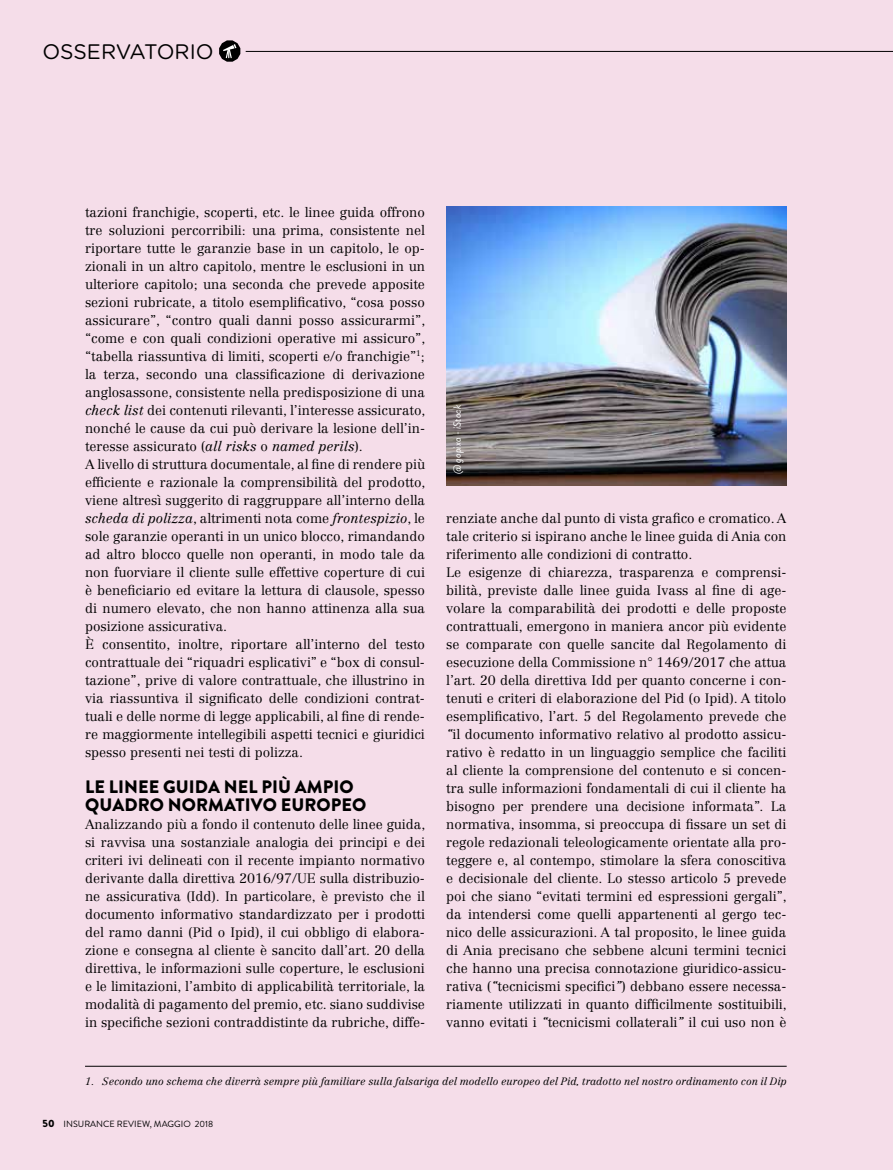
<style>
.page{position:relative;width:893px;height:1170px;background:#fff}
.page>*{position:absolute;margin:0;border:0;box-sizing:border-box;transform-origin:0 0}
.t1{font:21px "Gotham Rounded";letter-spacing:-.005em;color:#000}
.t2{font:900 18px/18px "Brandon Grotesque";letter-spacing:.005em;color:#000}
.t3{font:300 13.5px/18px "Centennial LT Std";color:#000}
.t4{font:italic 300 10.5px "Centennial LT Std";color:#000}
.t5{font:italic 10.5px "Brandon Grotesque";color:#fff}
.t6{font:9px "Brandon Grotesque";color:#000}
.s1{font-style:italic}
.s2{font-weight:900;font-size:10.5px}
</style>
<div class="page">
<div style="left:0;top:0;width:893px;height:1169px;background:#f5dde9"></div>
<svg style="left:219px;top:40px;width:21px;height:22px"></svg>
<hr style="left:246px;top:51px;width:647px;height:1px;background:#000">
<img style="left:446px;top:206px;width:340px;height:279px">
<hr style="left:85px;top:1065px;width:702px;height:1px;background:#000">
<h1 class="t1" style="left:43px;top:37px;width:173px">OSSERVATORIO</h1>
<p class="t3" style="left:85px;top:203px;width:342px">tazioni franchigie, scoperti, etc. le linee guida offrono tre soluzioni percorribili: una prima, consistente nel riportare tutte le garanzie base in un capitolo, le op&shy;zionali in un altro capitolo, mentre le esclusioni in un ulteriore capitolo; una seconda che prevede apposite sezioni rubricate, a titolo esemplificativo, “cosa posso assicurare”, “contro quali danni posso assicurarmi”, “come e con quali condizioni operative mi assicuro”, “tabella riassuntiva di limiti, scoperti e/o franchigie”<sup>1</sup>; la terza, secondo una classificazione di derivazione anglosassone, consistente nella predisposizione di una <span class="s1">check list</span> dei contenuti rilevanti, l’interesse assicurato, nonché le cause da cui può derivare la lesione dell’in&shy;teresse assicurato (<span class="s1">all risks</span> o <span class="s1">named perils</span>).<br>A livello di struttura documentale, al fine di rendere più efficiente e razionale la comprensibilità del prodotto, viene altresì suggerito di raggruppare all’interno della <span class="s1">scheda di polizza</span>, altrimenti nota come <span class="s1">frontespizio</span>, le sole garanzie operanti in un unico blocco, rimandando ad altro blocco quelle non operanti, in modo tale da non fuorviare il cliente sulle effettive coperture di cui è beneficiario ed evitare la lettura di clausole, spesso di numero elevato, che non hanno attinenza alla sua posizione assicurativa.<br>È consentito, inoltre, riportare all’interno del testo contrattuale dei “riquadri esplicativi” e “box di consul&shy;tazione”, prive di valore contrattuale, che illustrino in via riassuntiva il significato delle condizioni contrat&shy;tuali e delle norme di legge applicabili, al fine di rende&shy;re maggiormente intellegibili aspetti tecnici e giuridici spesso presenti nei testi di polizza.</p>
<h2 class="t2" style="left:85px;top:778px;width:283px">LE LINEE GUIDA NEL PIÙ AMPIO<br>QUADRO NORMATIVO EUROPEO</h2>
<p class="t3" style="left:85px;top:815px;width:342px;text-align:justify">Analizzando più a fondo il contenuto delle linee guida, si ravvisa una sostanziale analogia dei principi e dei criteri ivi delineati con il recente impianto normativo derivante dalla direttiva 2016/97/UE sulla distribuzio&shy;ne assicurativa (Idd). In particolare, è previsto che il documento informativo standardizzato per i prodotti del ramo danni (Pid o Ipid), il cui obbligo di elabora&shy;zione e consegna al cliente è sancito dall’art. 20 della direttiva, le informazioni sulle coperture, le esclusioni e le limitazioni, l’ambito di applicabilità territoriale, la modalità di pagamento del premio, etc. siano suddivise in specifiche sezioni contraddistinte da rubriche, diffe-</p>
<p class="t5" style="left:450px;top:474px;width:71px;rotate:-90deg">@ gopixa - iStock</p>
<p class="t3" style="left:446px;top:509px;width:342px">renziate anche dal punto di vista grafico e cromatico. A tale criterio si ispirano anche le linee guida di Ania con riferimento alle condizioni di contratto.<br>Le esigenze di chiarezza, trasparenza e comprensi&shy;bilità, previste dalle linee guida Ivass al fine di age&shy;volare la comparabilità dei prodotti e delle proposte contrattuali, emergono in maniera ancor più evidente se comparate con quelle sancite dal Regolamento di esecuzione della Commissione n° 1469/2017 che attua l’art. 20 della direttiva Idd per quanto concerne i con&shy;tenuti e criteri di elaborazione del Pid (o Ipid). A titolo esemplificativo, l’art. 5 del Regolamento prevede che <span class="s1">“</span>il documento informativo relativo al prodotto assicu&shy;rativo è redatto in un linguaggio semplice che faciliti al cliente la comprensione del contenuto e si concen&shy;tra sulle informazioni fondamentali di cui il cliente ha bisogno per prendere una decisione informata”<span class="s1">.</span> La normativa, insomma, si preoccupa di fissare un set di regole redazionali teleologicamente orientate alla pro&shy;teggere e, al contempo, stimolare la sfera conoscitiva e decisionale del cliente. Lo stesso articolo 5 prevede poi che siano “evitati termini ed espressioni gergali”, da intendersi come quelli appartenenti al gergo tec&shy;nico delle assicurazioni. A tal proposito, le linee guida di Ania precisano che sebbene alcuni termini tecnici che hanno una precisa connotazione giuridico-assicu&shy;rativa (<span class="s1">“</span>tecnicismi specifici<span class="s1">”</span>) debbano essere necessa&shy;riamente utilizzati in quanto difficilmente sostituibili, vanno evitati i <span class="s1">“</span>tecnicismi collaterali<span class="s1">”</span> il cui uso non è</p>
<p class="t4" style="left:85px;top:1074px;width:703px">1. Secondo uno schema che diverrà sempre più familiare sulla falsariga del modello europeo del Pid, tradotto nel nostro ordinamento con il Dip</p>
<p class="t6" style="left:43px;top:1117px;width:172px"><span class="s2">50</span> INSURANCE REVIEW, MAGGIO 2018</p>
</div>
